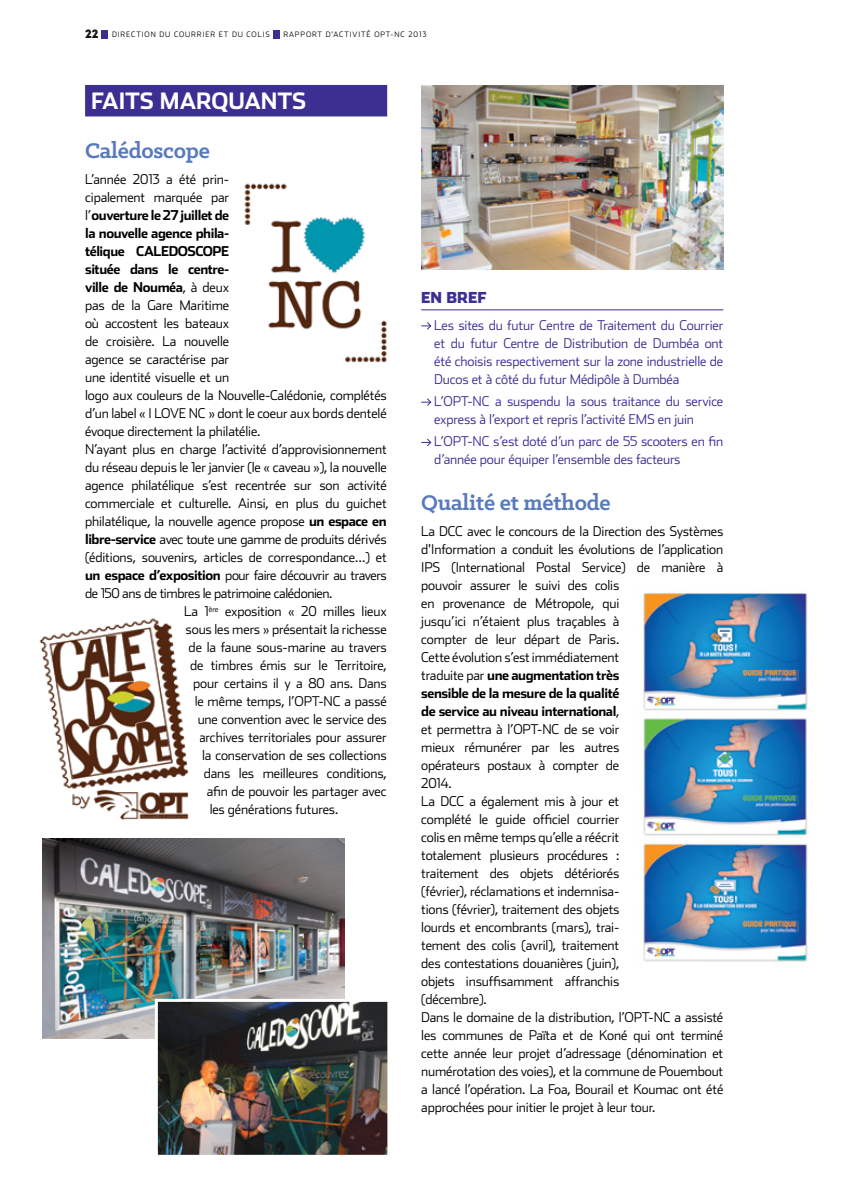
<style>
.page{position:relative;width:851px;height:1191px;background:#fff}
.page>*{position:absolute;margin:0;border:0;box-sizing:border-box;transform-origin:0 0}
.t1{font:700 24px "Klinic Slab";color:#587abc}
.t2{font:700 22.5px "Stainless";color:#fff}
.t3{font:900 15px "Stainless";color:#3b3092}
.t4{font:300 13.5px/18px "Stainless";letter-spacing:-.01em;color:#000}
.t5{font:300 13.5px/18px "Stainless";letter-spacing:-.01em;color:#3b3092}
.t6{font:300 13.5px "Stainless";letter-spacing:-.03em;color:#000}
.t7{font:300 7.5px "Stainless";letter-spacing:.12em;color:#000}
.s1{font-family:"Intro Inline";font-weight:400;font-size:12px}
.s2{font-weight:700}
</style>
<div class="page">
<img style="left:643px;top:592px;width:165px;height:370px">
<div style="left:85px;top:85px;width:302px;height:31px;background:#3b3092"></div>
<hr style="left:421px;top:309px;width:302px;height:1px;background:#3b3092">
<svg style="left:421px;top:322px;width:10px;height:8px"></svg>
<svg style="left:421px;top:398px;width:10px;height:8px"></svg>
<svg style="left:421px;top:438px;width:10px;height:9px"></svg>
<img style="left:421px;top:85px;width:302px;height:184px">
<img style="left:39px;top:618px;width:150px;height:203px">
<img style="left:244px;top:183px;width:143px;height:180px">
<img style="left:43px;top:838px;width:301px;height:200px">
<img style="left:153px;top:997px;width:235px;height:158px">
<div style="left:101px;top:30px;width:7px;height:9px;background:#3b3092"></div>
<div style="left:273px;top:30px;width:7px;height:9px;background:#3b3092"></div>
<p class="t7" style="left:85px;top:30px;width:186px"><span class="s1">22</span> Direction du courrier et du colis</p>
<p class="t7" style="left:283px;top:30px;width:97px">rapport d’activité OPT</p>
<p class="t7" style="left:390px;top:30px;width:37px">-nc 2013</p>
<h2 class="t2" style="left:91px;top:87px;width:216px">FAITS MARQUANTS</h2>
<h1 class="t1" style="left:85px;top:134px;width:126px">Calédoscope</h1>
<p class="t4" style="left:85px;top:170px;width:303px">L’année 2013 a été prin-<br>cipalement marquée par<br>l’<span class="s2">ouverture le 27 juillet de<br>la nouvelle agence phila-<br>télique CALEDOSCOPE<br>située dans le centre-<br>ville de Nouméa</span>, à deux<br>pas de la Gare Maritime<br>où accostent les bateaux<br>de croisière. La nouvelle<br>agence se caractérise par<br>une identité visuelle et un<br>logo aux couleurs de la Nouvelle-Calédonie, complétés d’un label « I LOVE</p>
<p class="t4" style="left:189px;top:404px;width:199px">NC » dont le coeur aux bords dentelé</p>
<p class="t4" style="left:85px;top:422px;width:175px">évoque directement la philatélie.</p>
<p class="t4" style="left:85px;top:440px;width:303px">N’ayant plus en charge l’activité d’approvisionnement</p>
<p class="t4" style="left:85px;top:458px;width:303px">du réseau depuis le 1er janvier (le « caveau »), la nouvelle</p>
<p class="t4" style="left:85px;top:476px;width:303px">agence philatélique s’est recentrée sur son activité</p>
<p class="t4" style="left:85px;top:494px;width:303px">commerciale et culturelle. Ainsi, en plus du guichet</p>
<p class="t4" style="left:85px;top:512px;width:303px">philatélique, la nouvelle agence propose <span class="s2">un espace en</span></p>
<p class="t6" style="left:85px;top:531px;width:303px"><span class="s2">libre-service</span> avec toute une gamme de produits dérivés</p>
<p class="t4" style="left:85px;top:548px;width:303px">(éditions, souvenirs, articles de correspondance…) et</p>
<p class="t6" style="left:85px;top:567px;width:303px"><span class="s2">un espace d’exposition</span> pour faire découvrir au travers</p>
<p class="t6" style="left:85px;top:585px;width:247px">de 150 ans de timbres le patrimoine calédonien.</p>
<p class="t4" style="left:184px;top:602px;width:204px">La 1<sup>ère</sup> exposition « 20 milles lieux</p>
<p class="t4" style="left:186px;top:620px;width:203px">sous les mers » présentait la richesse</p>
<p class="t4" style="left:189px;top:638px;width:199px">de la faune sous-marine au travers</p>
<p class="t4" style="left:190px;top:656px;width:198px">de timbres émis sur le Territoire,</p>
<p class="t4" style="left:193px;top:674px;width:195px">pour certains il y a 80 ans. Dans</p>
<p class="t4" style="left:195px;top:692px;width:193px">le même temps, l’OPT-NC a passé</p>
<p class="t4" style="left:198px;top:710px;width:190px">une convention avec le service des</p>
<p class="t4" style="left:199px;top:728px;width:189px">archives territoriales pour assurer</p>
<p class="t4" style="left:202px;top:746px;width:186px">la conservation de ses collections</p>
<p class="t4" style="left:204px;top:764px;width:185px">dans les meilleures conditions,</p>
<p class="t4" style="left:207px;top:782px;width:181px">afin de pouvoir les partager avec</p>
<p class="t4" style="left:210px;top:800px;width:128px">les générations futures.</p>
<p class="t3" style="left:421px;top:288px;width:67px">EN BREF</p>
<p class="t5" style="left:434px;top:315px;width:290px;text-align:justify">Les sites du futur Centre de Traitement du Courrier et du futur Centre de Distribution de Dumbéa ont été choisis respectivement sur la zone industrielle de Ducos et à côté du futur Médipôle à Dumbéa</p>
<p class="t5" style="left:434px;top:392px;width:290px">L’OPT-NC a suspendu la sous traitance du service express à l’export et repris l’activité EMS</p>
<p class="t5" style="left:434px;top:408px;width:290px;line-height:22.2px;text-indent:224px">en juin<br>L’OPT-NC s’est doté d’un parc de 55 scooters en fin</p>
<p class="t5" style="left:434px;top:450px;width:248px">d’année pour équiper l’ensemble des facteurs</p>
<h1 class="t1" style="left:421px;top:486px;width:191px">Qualité et méthode</h1>
<p class="t4" style="left:421px;top:522px;width:27px">La DCC</p>
<p class="t4" style="left:421px;top:522px;width:303px;text-align:justify;text-indent:46px">avec le concours de la Direction des Systèmes d'I nformation a conduit les évolutions de l’application IPS</p>
<p class="t4" style="left:421px;top:558px;width:303px;text-indent:30px">(I nternational Postal Service) de manière à pouvoir assurer le suivi des colis<br>en provenance de Métropole, qui<br>jusqu’ici n’étaient plus traçables à<br>compter de leur départ de Paris.<br>Cette évolution s’est immédiatement<br>traduite par <span class="s2">une augmentation très<br>sensible de la mesure de la qualité<br>de service au niveau international</span>,<br>et permettra à l’OPT-NC de se voir<br>mieux rémunérer par les autres<br>opérateurs postaux à compter de<br>2014.<br>La DCC</p>
<p class="t4" style="left:421px;top:792px;width:303px;text-indent:48px">a également mis à jour et<br>complété le guide officiel courrier<br>colis en même temps qu’elle a réécrit<br>totalement plusieurs procédures :<br>traitement des objets détériorés<br>(février), réclamations et indemnisa-<br>tions (février), traitement des objets<br>lourds et encombrants (mars), trai-<br>tement des colis (avril), traitement<br>des contestations douanières (juin),<br>objets insuffisamment affranchis<br>(décembre).<br>Dans le domaine de la distribution, l’OPT-NC a assisté les communes de Païta et de Koné qui ont terminé cette année leur projet d’adressage (dénomination et numérotation des voies), et la commune de Pouembout a lancé l’opération. La Foa, Bourail et Koumac ont été approchées pour initier le projet à leur tour.</p>
</div>
